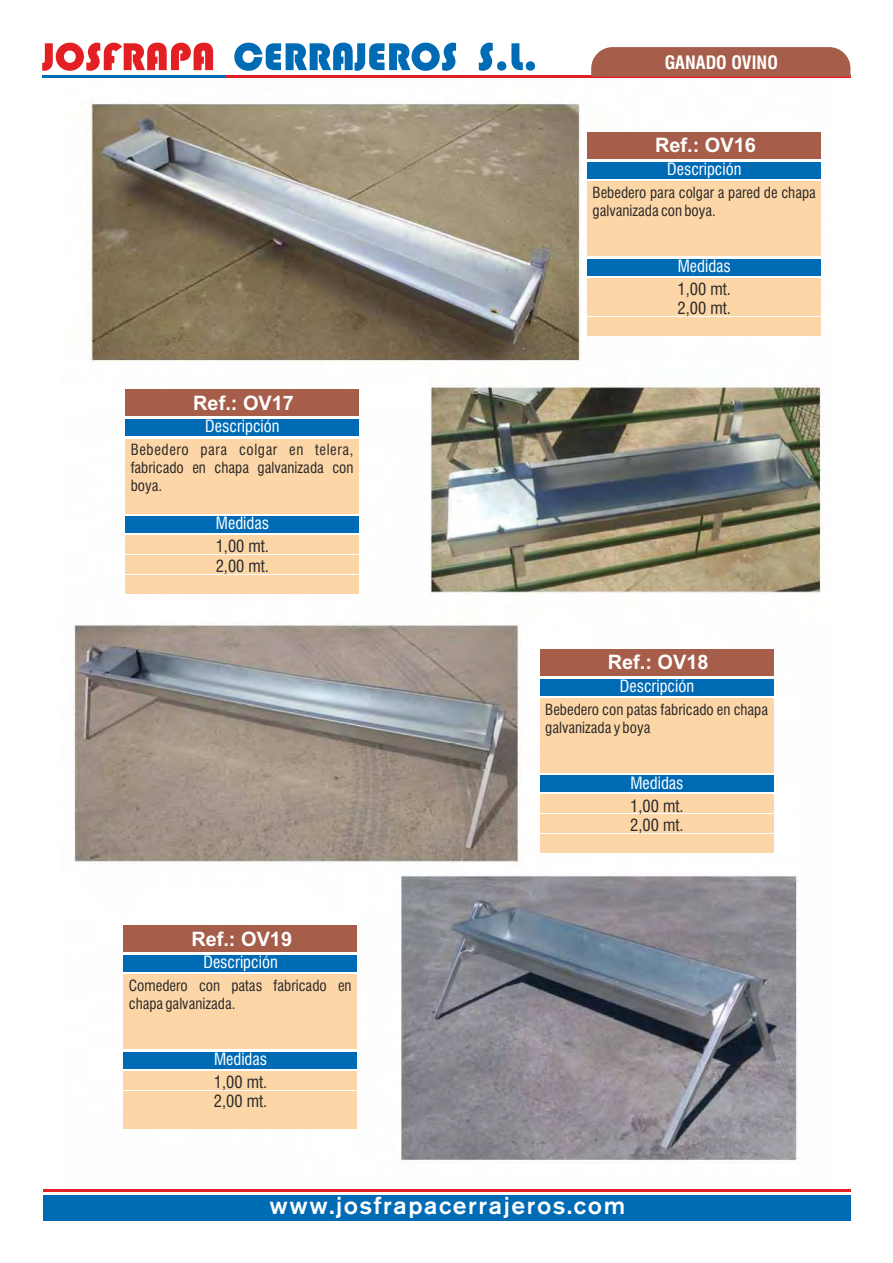
<style>
.page{position:relative;width:893px;height:1263px;background:#fff}
.page>*{position:absolute;margin:0;border:0;box-sizing:border-box;transform-origin:0 0}
.t1{font:500 24.45px "Nissan AG";letter-spacing:.065em;color:#fff}
.t2{font:700 19.95px "Arial";color:#fff}
.t3{font:700 condensed 18px "Swiss 721 BT";color:#fff}
.t4{font:condensed 16.5px "Swiss 721 BT";color:#fff}
.t5{font:condensed 16.5px/19.2px "Swiss 721 BT";color:#2b2929}
.t6{font:condensed 15px/18px "Swiss 721 BT";color:#2b2929}
</style>
<div class="page">
<img style="left:60px;top:68px;width:772px;height:1124px">
<hr style="left:42px;top:76px;width:808px;height:2px;background:#e31f24">
<svg style="left:42px;top:43px;width:171px;height:28px"></svg>
<svg style="left:234px;top:43px;width:301px;height:28px"></svg>
<hr style="left:42px;top:76px;width:183px;height:2px;background:#006bb5">
<svg style="left:591px;top:47px;width:259px;height:30px;background:#a9614e"></svg>
<div style="left:43px;top:1195px;width:807px;height:25px;background:#006bb5"></div>
<hr style="left:43px;top:1189px;width:807px;height:2px;background:#e31f24">
<svg style="left:587px;top:149px;width:235px;height:187px"></svg>
<div style="left:587px;top:132px;width:234px;height:26px;background:#a65e4a"></div>
<div style="left:587px;top:181px;width:234px;height:75px;background:#fcd6a6"></div>
<div style="left:587px;top:162px;width:234px;height:17px;background:#006bb5"></div>
<div style="left:587px;top:278px;width:234px;height:18px;background:#fcd6a6"></div>
<div style="left:587px;top:259px;width:234px;height:16px;background:#006bb5"></div>
<div style="left:587px;top:298px;width:234px;height:18px;background:#fcd6a6"></div>
<div style="left:587px;top:318px;width:234px;height:18px;background:#fcd6a6"></div>
<div style="left:125px;top:406px;width:235px;height:187px;background:#fff"></div>
<div style="left:125px;top:390px;width:234px;height:26px;background:#a65e4a"></div>
<div style="left:125px;top:439px;width:234px;height:75px;background:#fcd6a6"></div>
<div style="left:125px;top:419px;width:234px;height:17px;background:#006bb5"></div>
<div style="left:125px;top:535px;width:234px;height:19px;background:#fcd6a6"></div>
<div style="left:125px;top:516px;width:234px;height:17px;background:#006bb5"></div>
<div style="left:125px;top:555px;width:234px;height:18px;background:#fcd6a6"></div>
<div style="left:125px;top:575px;width:234px;height:18px;background:#fcd6a6"></div>
<svg style="left:539px;top:665px;width:235px;height:187px"></svg>
<div style="left:540px;top:649px;width:233px;height:26px;background:#a65e4a"></div>
<div style="left:540px;top:698px;width:233px;height:75px;background:#fcd6a6"></div>
<div style="left:540px;top:679px;width:233px;height:16px;background:#006bb5"></div>
<div style="left:540px;top:795px;width:233px;height:18px;background:#fcd6a6"></div>
<div style="left:540px;top:775px;width:233px;height:17px;background:#006bb5"></div>
<div style="left:540px;top:815px;width:233px;height:18px;background:#fcd6a6"></div>
<div style="left:540px;top:834px;width:233px;height:18px;background:#fcd6a6"></div>
<svg style="left:123px;top:942px;width:235px;height:187px"></svg>
<div style="left:123px;top:925px;width:234px;height:26px;background:#a65e4a"></div>
<div style="left:123px;top:974px;width:234px;height:75px;background:#fcd6a6"></div>
<div style="left:123px;top:955px;width:234px;height:17px;background:#006bb5"></div>
<div style="left:123px;top:1071px;width:234px;height:18px;background:#fcd6a6"></div>
<div style="left:123px;top:1052px;width:234px;height:16px;background:#006bb5"></div>
<div style="left:123px;top:1091px;width:234px;height:18px;background:#fcd6a6"></div>
<div style="left:123px;top:1111px;width:234px;height:18px;background:#fcd6a6"></div>
<p class="t3" style="left:665px;top:55px;width:115px">GANADO OVINO</p>
<h2 class="t2" style="left:655px;top:138px;width:102px">Ref.: OV16</h2>
<p class="t4" style="left:667px;top:162px;width:76px">Descripción</p>
<p class="t6" style="left:593px;top:185px;width:225px">Bebedero para colgar a pared de chapa galvanizada con boya.</p>
<h2 class="t2" style="left:193px;top:395px;width:102px">Ref.: OV17</h2>
<p class="t4" style="left:205px;top:420px;width:76px">Descripción</p>
<p class="t6" style="left:131px;top:442px;width:224px;text-align:justify">Bebedero para colgar en telera, fabricado en chapa galvanizada con boya.</p>
<p class="t4" style="left:216px;top:517px;width:55px">Medidas</p>
<p class="t5" style="left:216px;top:538px;width:55px">1,00 mt.<br>2,00 mt.</p>
<h2 class="t2" style="left:191px;top:931px;width:102px">Ref.: OV19</h2>
<p class="t4" style="left:203px;top:955px;width:76px">Descripción</p>
<p class="t6" style="left:129px;top:978px;width:224px">Comedero con patas fabricado en chapa galvanizada.</p>
<p class="t4" style="left:214px;top:1052px;width:55px">Medidas</p>
<p class="t5" style="left:214px;top:1074px;width:55px">1,00 mt.<br>2,00 mt.</p>
<p class="t4" style="left:678px;top:259px;width:55px">Medidas</p>
<p class="t5" style="left:678px;top:281px;width:55px">1,00 mt.<br>2,00 mt.</p>
<h2 class="t2" style="left:608px;top:655px;width:102px">Ref.: OV18</h2>
<p class="t4" style="left:620px;top:679px;width:76px">Descripción</p>
<p class="t6" style="left:545px;top:702px;width:224px">Bebedero con patas fabricado en chapa galvanizada y boya</p>
<p class="t4" style="left:630px;top:776px;width:55px">Medidas</p>
<p class="t5" style="left:630px;top:798px;width:55px">1,00 mt.<br>2,00 mt.</p>
<h1 class="t1" style="left:269px;top:1194px;width:357px">www.josfrapacerrajeros.com</h1>
</div>
